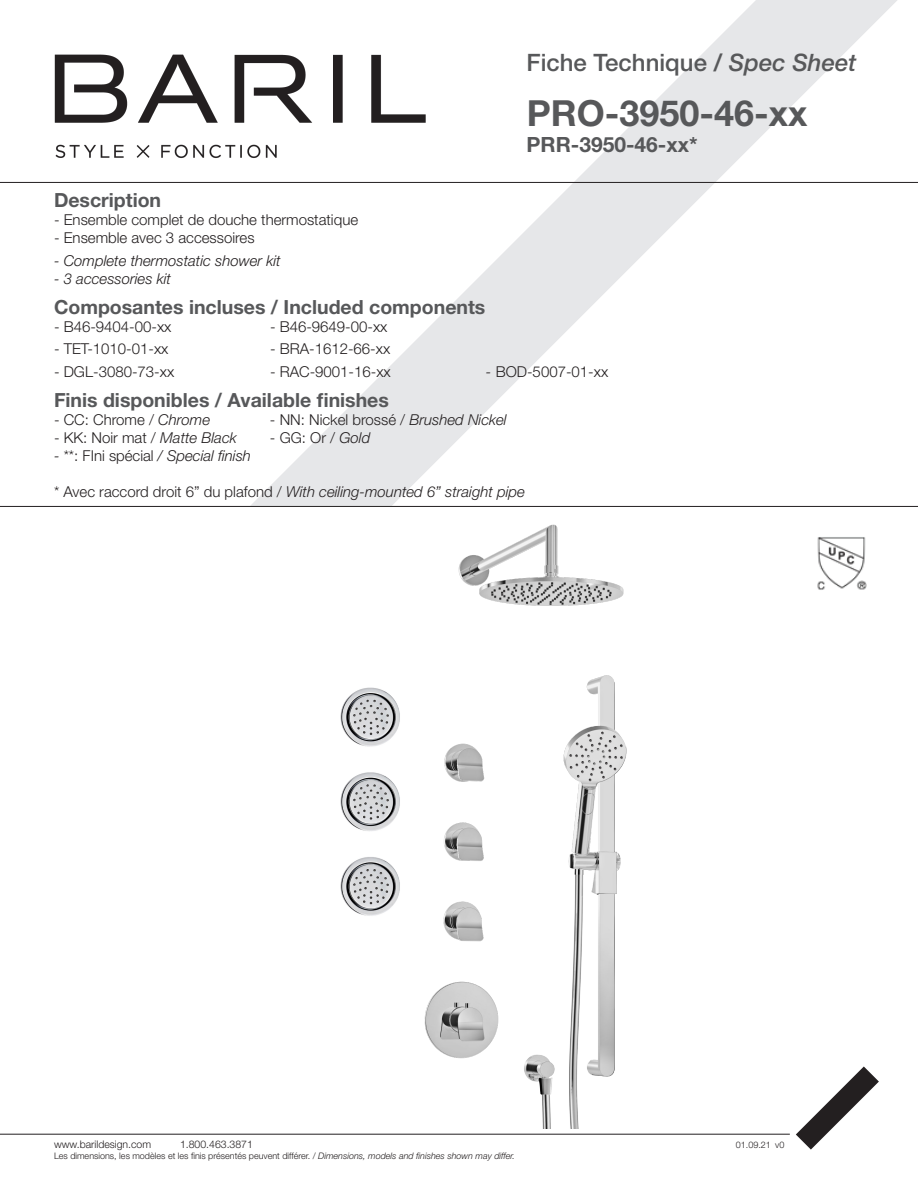
<style>
.page{position:relative;width:918px;height:1188px;background:#fff}
.page>*{position:absolute;margin:0;border:0;box-sizing:border-box;transform-origin:0 0}
.t1{font:700 36px "Helvetica Neue LT Std";color:#57585a}
.t2{font:500 24px "Helvetica Neue LT Std";color:#57585a}
.t3{font:700 21px "Helvetica Neue LT Std";color:#57585a}
.t4{font:700 19.5px "Helvetica Neue LT Std";color:#57585a}
.t5{font:300 15px "Helvetica Neue LT Std";color:#231f20}
.t6{font:italic 300 15px "Helvetica Neue LT Std";color:#231f20}
.t7{font:300 10.5px "Helvetica Neue LT Std";color:#231f20}
.t8{font:300 9px "Helvetica Neue LT Std";color:#231f20}
.s1{font-style:italic}
.s2{font-style:normal}
</style>
<div class="page">
<svg style="left:250px;top:0;width:648px;height:506px"></svg>
<hr style="left:0;top:182px;width:918px;height:1px;background:#231f20">
<hr style="left:0;top:506px;width:918px;height:1px;background:#231f20">
<hr style="left:0;top:1134px;width:790px;height:1px;background:#231f20">
<svg style="left:796px;top:1066px;width:83px;height:84px"></svg>
<img style="left:817px;top:537px;width:50px;height:53px">
<img style="left:54px;top:54px;width:376px;height:112px">
<img style="left:340px;top:524px;width:287px;height:605px">
<h2 class="t2" style="left:526px;top:48px;width:331px">Fiche Technique / <span class="s1">Spec Sheet</span></h2>
<p class="t1" style="left:527px;top:91px;width:282px">PRO-3950-46-xx</p>
<p class="t3" style="left:526px;top:131px;width:173px">PRR-3950-46-xx*</p>
<p class="t4" style="left:54px;top:188px;width:109px">Description</p>
<p class="t5" style="left:54px;top:211px;width:306px">- Ensemble complet de douche thermostatique</p>
<p class="t5" style="left:54px;top:229px;width:202px">- Ensemble avec 3 accessoires</p>
<p class="t6" style="left:54px;top:251px;width:228px">- Complete thermostatic shower kit</p>
<p class="t6" style="left:54px;top:269px;width:118px">- 3 accessories kit</p>
<p class="t4" style="left:54px;top:295px;width:433px">Composantes incluses / Included components</p>
<p class="t5" style="left:54px;top:317px;width:119px">- B46-9404-00-xx</p>
<p class="t5" style="left:270px;top:317px;width:119px">- B46-9649-00-xx</p>
<p class="t5" style="left:54px;top:340px;width:116px">- TET-1010-01-xx</p>
<p class="t5" style="left:270px;top:340px;width:122px">- BRA-1612-66-xx</p>
<p class="t5" style="left:54px;top:362px;width:122px">- DGL-3080-73-xx</p>
<p class="t5" style="left:270px;top:362px;width:122px">- RAC-9001-16-xx</p>
<p class="t5" style="left:486px;top:362px;width:124px"><span class="s1">-</span> BOD-5007-01-xx</p>
<p class="t4" style="left:54px;top:388px;width:336px">Finis disponibles / Available finishes</p>
<p class="t5" style="left:54px;top:410px;width:158px">- CC: Chrome / <span class="s1">Chrome</span></p>
<p class="t5" style="left:270px;top:410px;width:238px">- NN: Nickel brossé / <span class="s1">Brushed Nickel</span></p>
<p class="t5" style="left:54px;top:428px;width:184px">- KK: Noir mat / <span class="s1">Matte Black</span></p>
<p class="t5" style="left:270px;top:428px;width:102px">- GG: Or / <span class="s1">Gold</span></p>
<p class="t6" style="left:54px;top:446px;width:198px">- <span class="s2">**: FIni spécial</span> / Special finish</p>
<p class="t6" style="left:54px;top:482px;width:472px"><span class="s2">* Avec raccord droit 6” du plafond /</span> With ceiling-mounted 6” straight pipe</p>
<p class="t7" style="left:54px;top:1138px;width:99px">www.barildesign.com</p>
<p class="t7" style="left:180px;top:1138px;width:74px">1.800.463.3871</p>
<p class="t8" style="left:736px;top:1139px;width:37px">01.09.21</p>
<p class="t8" style="left:54px;top:1150px;width:463px">Les dimensions, les modèles et les finis présentés peuvent différer. / <span class="s1">Dimensions, models and finishes shown may differ.</span></p>
<p class="t8" style="left:775px;top:1140px;width:11px">v0</p>
</div>
